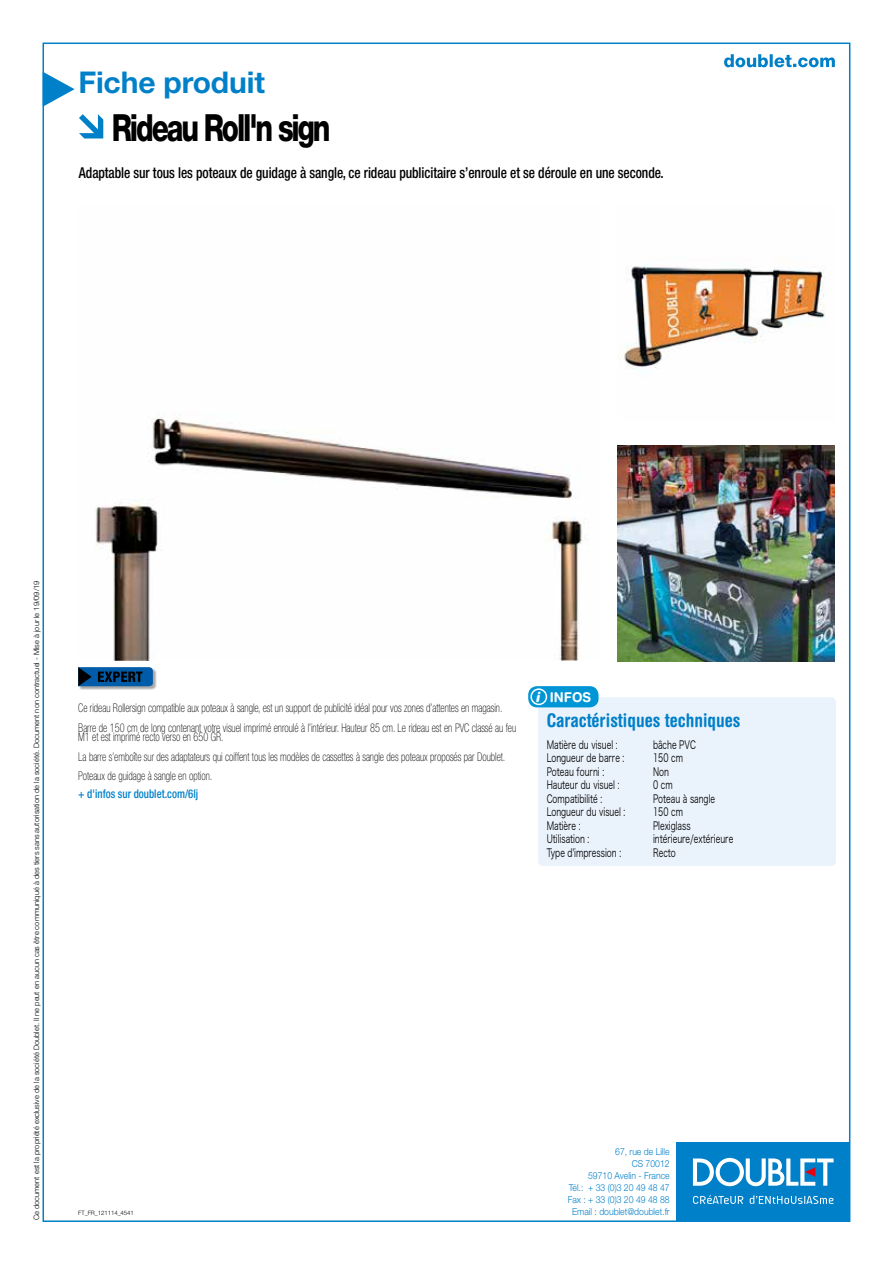
<style>
.page{position:relative;width:893px;height:1263px;background:#fff}
.page>*{position:absolute;margin:0;border:0;box-sizing:border-box;transform-origin:0 0}
.t1{font:800 37.5px "Helvetica Neue LT Std";letter-spacing:-.075em;color:#000;scale:.75 1}
.t2{font:700 30px "Helvetica Neue LT Std";letter-spacing:-.005em;color:#0080c9}
.t3{font:700 condensed 18.75px "Helvetica Rounded LT Std";color:#0080c9}
.t4{font:500 condensed 15px "Helvetica Neue LT Std";letter-spacing:-.005em;color:#000;scale:.9 1}
.t5{font:700 13.5px "Helvetica Rounded LT Std";color:#fff;scale:.95 1}
.t6{font:100 condensed 12px/19.5px "Helvetica Neue LT Std";color:#000;scale:.85 1}
.t7{font:500 condensed 12px "Helvetica Neue LT Std";color:#0080c9;scale:.9 1}
.t8{font:11.25px "Hira Kaku Pro N W3";color:#000;scale:.7 1}
.t9{font:300 9.6px/12px "Helvetica Neue LT Std";color:#0080c9;text-align:right;scale:.9 1}
.t10{font:300 7.5px "Helvetica Neue LT Std";color:#000}
.t11{font:300 6px "Helvetica Neue LT Std";letter-spacing:-.005em;color:#000}
.s1{font-weight:900;font-style:italic}
</style>
<div class="page">
<div style="left:676px;top:1142px;width:174px;height:78px;background:#0080c9"></div>
<svg style="left:693px;top:1158px;width:141px;height:28px"></svg>
<svg style="left:693px;top:1195px;width:50px;height:9px"></svg>
<svg style="left:750px;top:1195px;width:83px;height:9px"></svg>
<svg style="left:724px;top:54px;width:111px;height:13px"></svg>
<svg style="left:43px;top:72px;width:32px;height:35px"></svg>
<div style="left:538px;top:697px;width:298px;height:169px;background:#eaf2fb;border-radius:4px"></div>
<div style="left:528px;top:686px;width:71px;height:21px;background:#0096d5;border-radius:9px"></div>
<div style="left:527px;top:685px;width:73px;height:24px;border:2px solid #fff;border-radius:10px"></div>
<div style="left:530px;top:688px;width:17px;height:17px;border:2px solid #fff;border-radius:50%"></div>
<img style="left:95px;top:414px;width:493px;height:247px">
<svg style="left:79px;top:114px;width:24px;height:24px"></svg>
<img style="left:618px;top:445px;width:216px;height:216px">
<img style="left:619px;top:266px;width:206px;height:107px">
<div style="left:78px;top:667px;width:79px;height:23px;background:#000;opacity:.35"></div>
<svg style="left:78px;top:667px;width:75px;height:19px"></svg>
<h2 class="t2" style="left:78px;top:64px;width:188px">Fiche produit</h2>
<h1 class="t1" style="left:112px;top:105px;width:293px">Rideau Roll'n sign</h1>
<p class="t4" style="left:79px;top:164px;width:651px">Adaptable sur tous les poteaux de guidage à sangle, ce rideau publicitaire s’enroule et se déroule en une seconde.</p>
<p class="t10" style="left:32px;top:1220px;width:641px;rotate:-90deg">Ce document est la propriété exclusive de la société Doublet. Il ne peut en aucun cas être communiqué à des tiers sans autorisation de la société. Document non contractuel - Mise à jour le 19/09/19</p>
<p class="t6" style="left:78px;top:698px;width:517px">Ce rideau Rollersign compatible aux poteaux à sangle, est un support de publicité idéal pour vos zones d’attentes en magasin.<br>Barre de 150 cm de long contenant votre visuel imprimé enroulé à l’intérieur. Hauteur 85 cm. Le rideau est en PVC classé au feu</p>
<p class="t6" style="left:78px;top:727px;width:504px">M1 et est imprimé recto verso en 650 GR.<br>La barre s’emboîte sur des adaptateurs qui coiffent tous les modèles de cassettes à sangle des poteaux proposés par Doublet.<br>Poteaux de guidage à sangle en option.</p>
<p class="t7" style="left:78px;top:787px;width:135px">+ d'infos sur doublet.com/6lj</p>
<p class="t5" style="left:536px;top:688px;width:60px"><span class="s1">i</span> INFOS</p>
<h3 class="t3" style="left:547px;top:709px;width:195px">Caractéristiques techniques</h3>
<p class="t8" style="left:547px;top:734px;width:103px">Matière du visuel :</p>
<p class="t8" style="left:653px;top:734px;width:63px">bâche PVC</p>
<p class="t8" style="left:547px;top:748px;width:113px">Longueur de barre :</p>
<p class="t8" style="left:653px;top:748px;width:44px">150 cm</p>
<p class="t8" style="left:547px;top:761px;width:84px">Poteau fourni :</p>
<p class="t8" style="left:653px;top:761px;width:24px">Non</p>
<p class="t8" style="left:547px;top:775px;width:106px">Hauteur du visuel :</p>
<p class="t8" style="left:653px;top:775px;width:30px">0 cm</p>
<p class="t8" style="left:547px;top:788px;width:81px">Compatibilité :</p>
<p class="t8" style="left:653px;top:788px;width:90px">Poteau à sangle</p>
<p class="t8" style="left:547px;top:802px;width:114px">Longueur du visuel :</p>
<p class="t8" style="left:653px;top:802px;width:44px">150 cm</p>
<p class="t8" style="left:547px;top:815px;width:50px">Matière :</p>
<p class="t8" style="left:653px;top:815px;width:55px">Plexiglass</p>
<p class="t8" style="left:547px;top:829px;width:63px">Utilisation :</p>
<p class="t8" style="left:653px;top:829px;width:116px">intérieure/extérieure</p>
<p class="t8" style="left:547px;top:842px;width:108px">Type d'impression :</p>
<p class="t8" style="left:653px;top:842px;width:34px">Recto</p>
<p class="t11" style="left:78px;top:1209px;width:57px">FT_FR_121114_4541</p>
<p class="t9" style="left:568px;top:1145px;width:115px">67, rue de Lille<br>CS 70012<br>59710 Avelin - France<br>Tél.: + 33 (0)3 20 49 48 47<br>Fax : + 33 (0)3 20 49 48 88<br>Email : doublet@doublet.fr</p>
</div>
